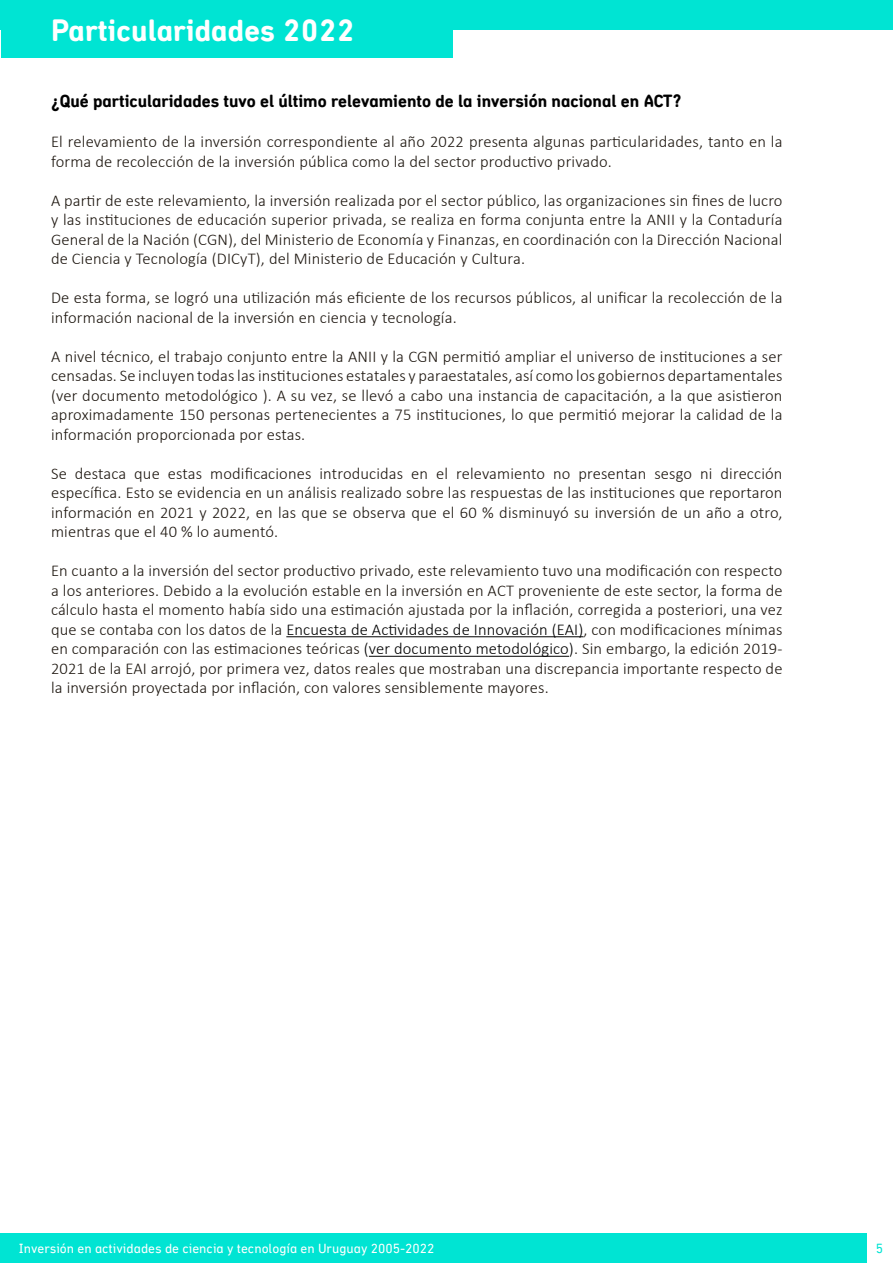
<style>
.page{position:relative;width:893px;height:1263px;background:#fff}
.page>*{position:absolute;margin:0;border:0;box-sizing:border-box;transform-origin:0 0}
.t1{font:700 31.5px "Aniifont";letter-spacing:.005em;color:#fff}
.t2{font:700 18px "Aniifont";color:#000}
.t3{font:300 16.5px/19.5px "Calibri";letter-spacing:.01em;color:#1d160f;text-align:justify}
.t4{font:13.5px "aniifont";color:#fff}
.t5{font:13.5px "aniifont";color:#00e4d3}
.s1{color:#000}
</style>
<div class="page">
<div style="left:0;top:1233px;width:893px;height:30px;background:#00e4d3"></div>
<div style="left:867px;top:1231px;width:26px;height:32px;background:#fff"></div>
<div style="left:0;top:0;width:893px;height:29px;background:#00e4d3"></div>
<div style="left:1px;top:1px;width:452px;height:57px;background:#00e4d3"></div>
<hr style="left:286px;top:636px;width:298px;height:1px;background:#000">
<hr style="left:369px;top:656px;width:200px;height:1px;background:#000">
<h1 class="t1" style="left:51px;top:11px;width:305px">Particularidades 2022</h1>
<p class="t2" style="left:51px;top:89px;width:632px">¿Qué particularidades tuvo el último relevamiento de la inversión nacional en ACT?</p>
<p class="t3" style="left:51px;top:132px;width:733px">El relevamiento de la inversión correspondiente al año 2022 presenta algunas particularidades, tanto en la forma de recolección de la inversión pública como la del sector productivo privado.</p>
<p class="t3" style="left:51px;top:190px;width:733px">A partir de este relevamiento, la inversión realizada por el sector público, las organizaciones sin fines de lucro y las instituciones de educación superior privada, se realiza en forma conjunta entre la ANII y la Contaduría General de la Nación (CGN), del Ministerio de Economía y Finanzas, en coordinación con la Dirección Nacional de Ciencia y Tecnología (DICyT), del Ministerio de Educación y Cultura.</p>
<p class="t3" style="left:51px;top:288px;width:733px">De esta forma, se logró una utilización más eficiente de los recursos públicos, al unificar la recolección de la información nacional de la inversión en ciencia y tecnología.</p>
<p class="t3" style="left:51px;top:346px;width:733px">A nivel técnico, el trabajo conjunto entre la ANII y la CGN permitió ampliar el universo de instituciones a ser censadas. Se incluyen todas las instituciones estatales y paraestatales, así como los gobiernos departamentales (ver documento metodológico ). A su vez, se llevó a cabo una instancia de capacitación, a la que asistieron aproximadamente 150 personas pertenecientes a 75 instituciones, lo que permitió mejorar la calidad de la información proporcionada por estas.</p>
<p class="t3" style="left:51px;top:463px;width:733px">Se destaca que estas modificaciones introducidas en el relevamiento no presentan sesgo ni dirección específica. Esto se evidencia en un análisis realizado sobre las respuestas de las instituciones que reportaron información en 2021 y 2022, en las que se observa que el 60 % disminuyó su inversión de un año a otro, mientras que el 40 % lo aumentó.</p>
<p class="t3" style="left:51px;top:561px;width:733px">En cuanto a la inversión del sector productivo privado, este relevamiento tuvo una modificación con respecto a los anteriores. Debido a la evolución estable en la inversión en ACT proveniente de este sector, la forma de cálculo hasta el momento había sido una estimación ajustada por la inflación, corregida a posteriori, una vez que se contaba con los datos de la <span class="s1">Encuesta de Actividades de Innovación (EAI)</span>, con modificaciones mínimas en comparación con las estimaciones teóricas <span class="s1">(ver documento metodológico)</span>. Sin embargo, la edición 2019- 2021 de la EAI arrojó, por primera vez, datos reales que mostraban una discrepancia importante respecto de la inversión proyectada por inflación, con valores sensiblemente mayores.</p>
<p class="t4" style="left:19px;top:1241px;width:417px">Inversión en actividades de ciencia y tecnología en Uruguay 2005-2022</p>
<p class="t5" style="left:876px;top:1241px;width:9px">5</p>
</div>
